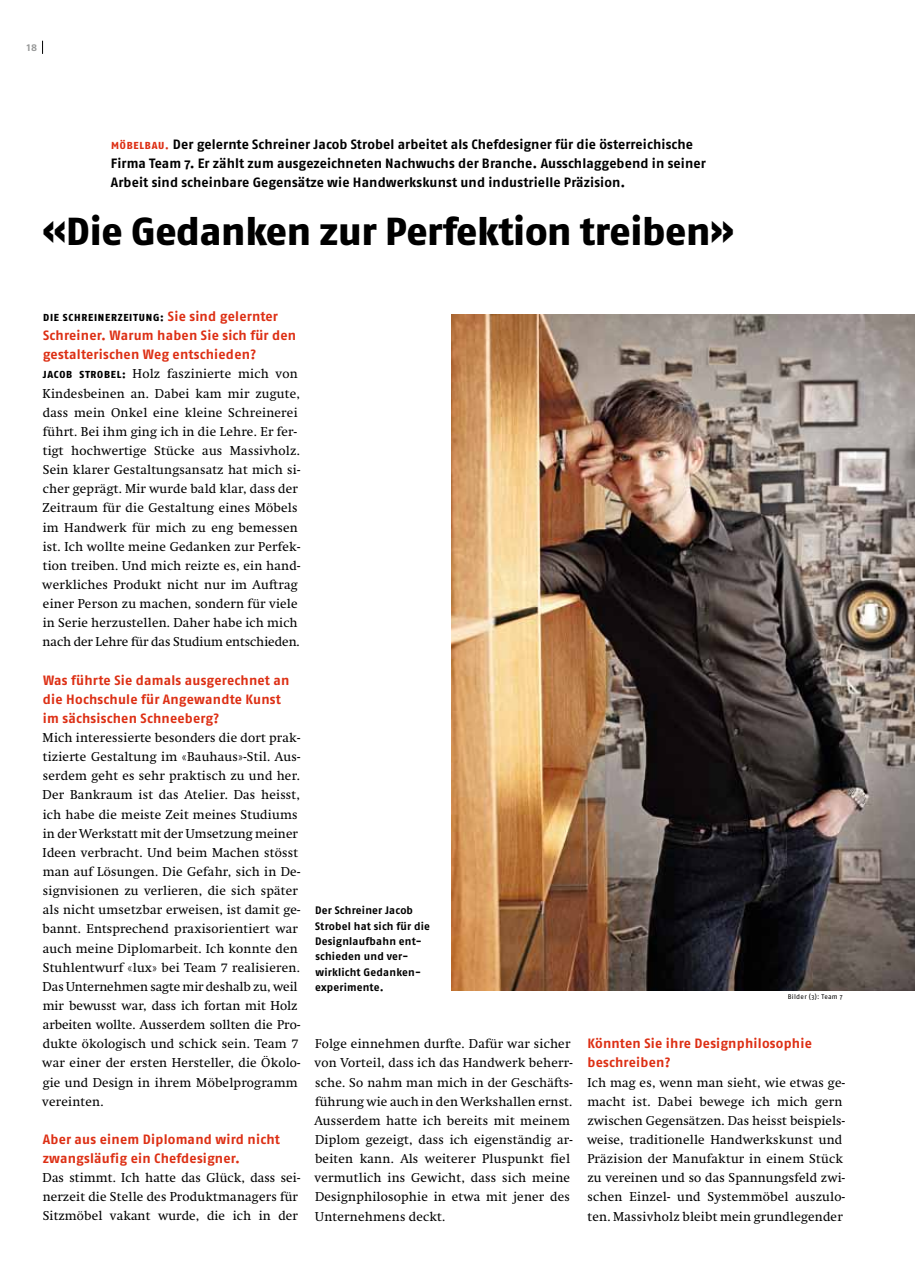
<style>
.page{position:relative;width:915px;height:1263px;background:#fff}
.page>*{position:absolute;margin:0;border:0;box-sizing:border-box;transform-origin:0 0}
.t1{font:39px "Fago No Exb";letter-spacing:-.01em;color:#000}
.t2{font:700 13.5px/19.2px "Fago No";letter-spacing:.02em;color:#dd2f14}
.t3{font:700 13.5px/19.2px "Fago No";letter-spacing:.01em;color:#000}
.t4{font:12.75px/19.2px "Swift";letter-spacing:.02em;color:#000}
.t5{font:700 10.8px/15.3px "Fago No";letter-spacing:.015em;color:#000}
.t6{font:10.2px "Fago No Exb";letter-spacing:.075em;color:#000}
.t7{font:10.2px "Fago No Bold Lf";color:#989999}
.t8{font:6.75px "Fago No";letter-spacing:.045em;color:#000}
.s1{font-family:"Fago No Exb";font-weight:400;font-size:10.2px;color:#dd2f14}
.s2{font-family:"Fago No";font-weight:700;font-size:13.5px;color:#dd2f14}
.s3{font-family:"Fago No Exb";font-size:10.2px}
</style>
<div class="page">
<svg style="left:42px;top:41px;width:1px;height:13px"></svg>
<img style="left:451px;top:315px;width:463px;height:676px">
<p class="t7" style="left:27px;top:41px;width:12px">18</p>
<p class="t3" style="left:111px;top:134px;width:596px"><span class="s1">MÖBELBAU.</span> Der gelernte Schreiner Jacob Strobel arbeitet als Chefdesigner für die österreichische<br>Firma Team 7. Er zählt zum ausgezeichneten Nachwuchs der Branche. Ausschlaggebend in seiner<br>Arbeit sind scheinbare Gegensätze wie Handwerkskunst und industrielle Präzision.</p>
<h1 class="t1" style="left:43px;top:208px;width:692px">«DIE GEDANKEN ZUR PERFEKTION TREIBEN»</h1>
<p class="t6" style="left:43px;top:311px;width:236px">DIE SCHREINERZEITUNG: <span class="s2">Sie sind gelernter</span></p>
<p class="t2" style="left:43px;top:326px;width:255px">Schreiner. Warum haben Sie sich für den gestalterischen Weg entschieden?</p>
<p class="t4" style="left:42px;top:365px;width:259px"><span class="s3">JACOB STROBEL:</span> Holz faszinierte mich von Kindesbeinen an. Dabei kam mir zugute, dass mein Onkel eine kleine Schreinerei führt. Bei ihm ging ich in die Lehre. Er fer&shy;tigt hochwertige Stücke aus Massivholz.<br>Sein klarer Gestaltungsansatz hat mich si&shy;cher geprägt. Mir wurde bald klar, dass der Zeitraum für die Gestaltung eines Möbels im Handwerk für mich zu eng bemessen ist. Ich wollte meine Gedanken zur Perfek&shy;tion treiben. Und mich reizte es, ein hand&shy;werkliches Produkt nicht nur im Auftrag einer Person zu machen, sondern für viele in Serie herzustellen. Daher habe ich mich nach der Lehre für das Studium entschieden.</p>
<p class="t2" style="left:43px;top:670px;width:248px">Was führte Sie damals ausgerechnet an die Hochschule für Angewandte Kunst im sächsischen Schneeberg?</p>
<p class="t4" style="left:42px;top:728px;width:259px">Mich interessierte besonders die dort prak&shy;tizierte Gestaltung im «Bauhaus»-Stil. Aus&shy;serdem geht es sehr praktisch zu und her.<br>Der Bankraum ist das Atelier. Das heisst, ich habe die meiste Zeit meines Studiums in der Werkstatt mit der Umsetzung meiner Ideen verbracht. Und beim Machen stösst man auf Lösungen. Die Gefahr, sich in De&shy;signvisionen zu verlieren, die sich später als nicht umsetzbar erweisen, ist damit ge&shy;bannt. Entsprechend praxisorientiert war auch meine Diplomarbeit. Ich konnte den Stuhlentwurf «lux» bei Team 7 realisieren.<br>Das Unternehmen sagte mir deshalb zu, weil mir bewusst war, dass ich fortan mit Holz arbeiten wollte. Ausserdem sollten die Pro&shy;dukte ökologisch und schick sein. Team 7 war einer der ersten Hersteller, die Ökolo&shy;gie und Design in ihrem Möbelprogramm vereinten.</p>
<p class="t2" style="left:43px;top:1129px;width:238px">Aber aus einem Diplomand wird nicht zwangsläufig ein Chefdesigner.</p>
<p class="t4" style="left:43px;top:1168px;width:259px">Das stimmt. Ich hatte das Glück, dass sei&shy;nerzeit die Stelle des Produktmanagers für<br>Sitzmöbel vakant wurde, die ich in der</p>
<p class="t5" style="left:315px;top:903px;width:116px">Der Schreiner Jacob<br>Strobel hat sich für die<br>Designlaufbahn ent&shy;schieden und ver&shy;wirklicht Gedanken&shy;experimente.</p>
<p class="t4" style="left:314px;top:1034px;width:260px">Folge einnehmen durfte. Dafür war sicher von Vorteil, dass ich das Handwerk beherr&shy;sche. So nahm man mich in der Geschäfts&shy;führung wie auch in den Werkshallen ernst.<br>Ausserdem hatte ich bereits mit meinem Diplom gezeigt, dass ich eigenständig ar&shy;beiten kann. Als weiterer Pluspunkt fiel vermutlich ins Gewicht, dass sich meine Designphilosophie in etwa mit jener des Unternehmens deckt.</p>
<p class="t8" style="left:787px;top:993px;width:56px">Bilder (3): Team 7</p>
<p class="t2" style="left:587px;top:1034px;width:226px">Könnten Sie ihre Designphilosophie beschreiben?</p>
<p class="t4" style="left:586px;top:1073px;width:259px">Ich mag es, wenn man sieht, wie etwas ge&shy;macht ist. Dabei bewege ich mich gern zwischen Gegensätzen. Das heisst beispiels&shy;weise, traditionelle Handwerkskunst und Präzision der Manufaktur in einem Stück zu vereinen und so das Spannungsfeld zwi&shy;schen Einzel- und Systemmöbel auszulo&shy;ten. Massivholz bleibt mein grundlegender</p>
</div>
